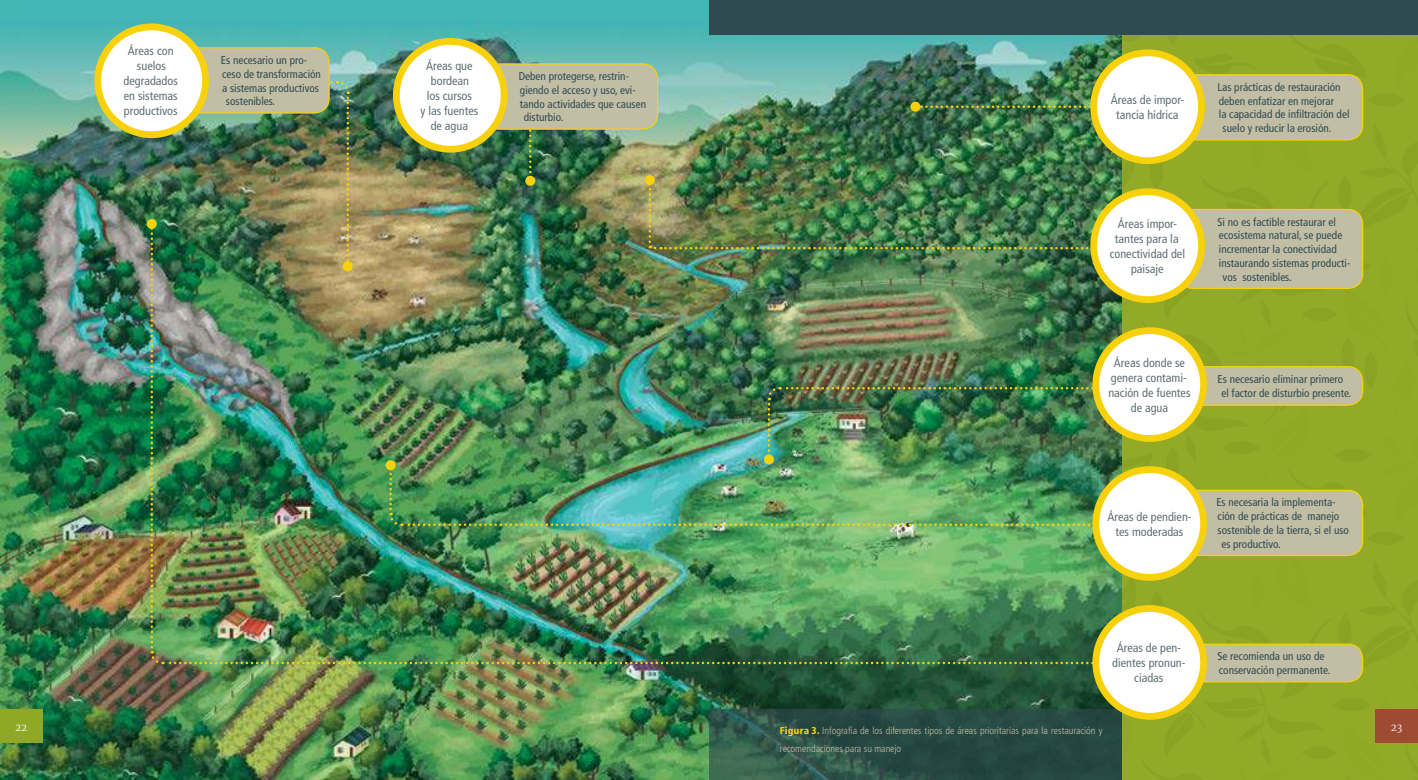
<style>
.page{position:relative;width:1418px;height:780px;background:#fff}
.page>*{position:absolute;margin:0;border:0;box-sizing:border-box;transform-origin:0 0}
.t1{font:condensed 12.25px/14.9px "Frutiger LT Std";color:#616f75;text-align:center}
.t2{font:condensed 11.25px/13.8px "Frutiger LT Std";color:#2f4b51}
.t3{font:300 condensed 10px/17.5px "Frutiger LT Std";color:#c2bda5}
.t4{font:300 10px "Merriweather";color:#fff}
.s1{font-weight:900;color:#f7d20c}
</style>
<div class="page">
<img style="left:0;top:1px;width:149px;height:779px">
<svg style="left:147px;top:219px;width:10px;height:10px"></svg>
<div style="left:98px;top:27px;width:107px;height:108px;background:#fff;border-radius:50%"></div>
<div style="left:94px;top:23px;width:115px;height:115px;border:7px solid #f7d20c;border-radius:50%"></div>
<img style="left:149px;top:0;width:1269px;height:780px">
<div style="left:910px;top:102px;width:10px;height:10px;background:#f7d20c;border-radius:50%"></div>
<div style="left:1178px;top:644px;width:184px;height:37px;background:#c2bda5;border-radius:15px"></div>
<div style="left:1177px;top:643px;width:186px;height:39px;border:1px solid #f7d20c;border-radius:15px"></div>
<div style="left:1095px;top:608px;width:108px;height:108px;background:#fff;border-radius:50%"></div>
<div style="left:1092px;top:605px;width:114px;height:114px;border:7px solid #f7d20c;border-radius:50%"></div>
<div style="left:1178px;top:366px;width:184px;height:39px;background:#c2bda5;border-radius:15px"></div>
<div style="left:1177px;top:366px;width:186px;height:40px;border:1px solid #f7d20c;border-radius:15px"></div>
<div style="left:1095px;top:330px;width:108px;height:108px;background:#fff;border-radius:50%"></div>
<div style="left:1092px;top:327px;width:114px;height:115px;border:7px solid #f7d20c;border-radius:50%"></div>
<div style="left:1178px;top:209px;width:184px;height:79px;background:#c2bda5;border-radius:15px"></div>
<div style="left:1177px;top:209px;width:186px;height:80px;border:1px solid #f7d20c;border-radius:15px"></div>
<div style="left:1093px;top:192px;width:108px;height:107px;background:#fff;border-radius:50%"></div>
<div style="left:1090px;top:188px;width:114px;height:115px;border:7px solid #f7d20c;border-radius:50%"></div>
<div style="left:1178px;top:75px;width:184px;height:65px;background:#c2bda5;border-radius:15px"></div>
<div style="left:1177px;top:74px;width:186px;height:66px;border:1px solid #f7d20c;border-radius:15px"></div>
<div style="left:1093px;top:53px;width:108px;height:108px;background:#fff;border-radius:50%"></div>
<div style="left:1090px;top:49px;width:114px;height:115px;border:7px solid #f7d20c;border-radius:50%"></div>
<div style="left:1178px;top:490px;width:184px;height:65px;background:#c2bda5;border-radius:15px"></div>
<div style="left:1177px;top:489px;width:186px;height:67px;border:1px solid #f7d20c;border-radius:15px"></div>
<div style="left:1095px;top:469px;width:108px;height:108px;background:#fff;border-radius:50%"></div>
<div style="left:1092px;top:466px;width:114px;height:114px;border:7px solid #f7d20c;border-radius:50%"></div>
<div style="left:709px;top:0;width:708px;height:35px;background:#2f4b51"></div>
<div style="left:0;top:709px;width:43px;height:33px;background:#90a826"></div>
<div style="left:1375px;top:709px;width:42px;height:33px;background:#9f4a33"></div>
<p class="t1" style="left:124px;top:44px;width:56px">Áreas con suelos degradados en sistemas productivos</p>
<p class="t2" style="left:221px;top:53px;width:88px">Es necesario un pro-</p>
<p class="t2" style="left:222px;top:67px;width:100px">ceso de transformación</p>
<p class="t2" style="left:222px;top:81px;width:98px">a sistemas productivos</p>
<p class="t2" style="left:226px;top:95px;width:51px">sostenibles.</p>
<p class="t1" style="left:420px;top:58px;width:59px">Áreas que bordean<br>los cursos<br>y las fuentes de agua</p>
<p class="t2" style="left:518px;top:69px;width:112px">Deben protegerse, restrin-</p>
<p class="t2" style="left:520px;top:83px;width:117px">giendo el acceso y uso, evi-</p>
<p class="t2" style="left:520px;top:97px;width:128px">tando actividades que causen</p>
<p class="t2" style="left:523px;top:111px;width:41px">disturbio.</p>
<p class="t1" style="left:1110px;top:92px;width:75px">Áreas de impor&shy;tancia hídrica</p>
<p class="t2" style="left:1217px;top:80px;width:125px">Las prácticas de restauración</p>
<p class="t2" style="left:1218px;top:94px;width:117px">deben enfatizar en mejorar</p>
<p class="t2" style="left:1218px;top:108px;width:132px">la capacidad de infiltración del</p>
<p class="t2" style="left:1222px;top:121px;width:110px">suelo y reducir la erosión.</p>
<p class="t1" style="left:1109px;top:216px;width:77px">Áreas impor&shy;tantes para la conectividad del paisaje</p>
<p class="t2" style="left:1217px;top:215px;width:120px">Si no es factible restaurar el</p>
<p class="t2" style="left:1218px;top:229px;width:125px">ecosistema natural, se puede</p>
<p class="t2" style="left:1218px;top:242px;width:119px">incrementar la conectividad</p>
<p class="t2" style="left:1218px;top:256px;width:133px">instaurando sistemas producti-</p>
<p class="t2" style="left:1222px;top:270px;width:71px">vos sostenibles.</p>
<p class="t1" style="left:1108px;top:355px;width:84px">Áreas donde se genera contami&shy;nación de fuentes de agua</p>
<p class="t2" style="left:1221px;top:372px;width:131px;text-indent:-4px">Es necesario eliminar primero el factor de disturbio presente.</p>
<p class="t1" style="left:1107px;top:509px;width:86px">Áreas de pendien&shy;tes moderadas</p>
<p class="t2" style="left:1216px;top:495px;width:121px">Es necesaria la implementa-</p>
<p class="t2" style="left:1217px;top:509px;width:123px">ción de prácticas de manejo</p>
<p class="t2" style="left:1217px;top:523px;width:133px">sostenible de la tierra, si el uso</p>
<p class="t2" style="left:1221px;top:537px;width:61px">es productivo.</p>
<p class="t1" style="left:1112px;top:640px;width:75px">Áreas de pen&shy;dientes pronun&shy;ciadas</p>
<p class="t2" style="left:1217px;top:649px;width:114px">Se recomienda un uso de conservación permanente.</p>
<p class="t4" style="left:15px;top:720px;width:13px">22</p>
<p class="t4" style="left:1390px;top:720px;width:13px">23</p>
<p class="t3" style="left:780px;top:722px;width:324px"><span class="s1">Figura 3.</span> Infografía de los diferentes tipos de áreas prioritarias para la restauración y recomendaciones para su manejo</p>
</div>
